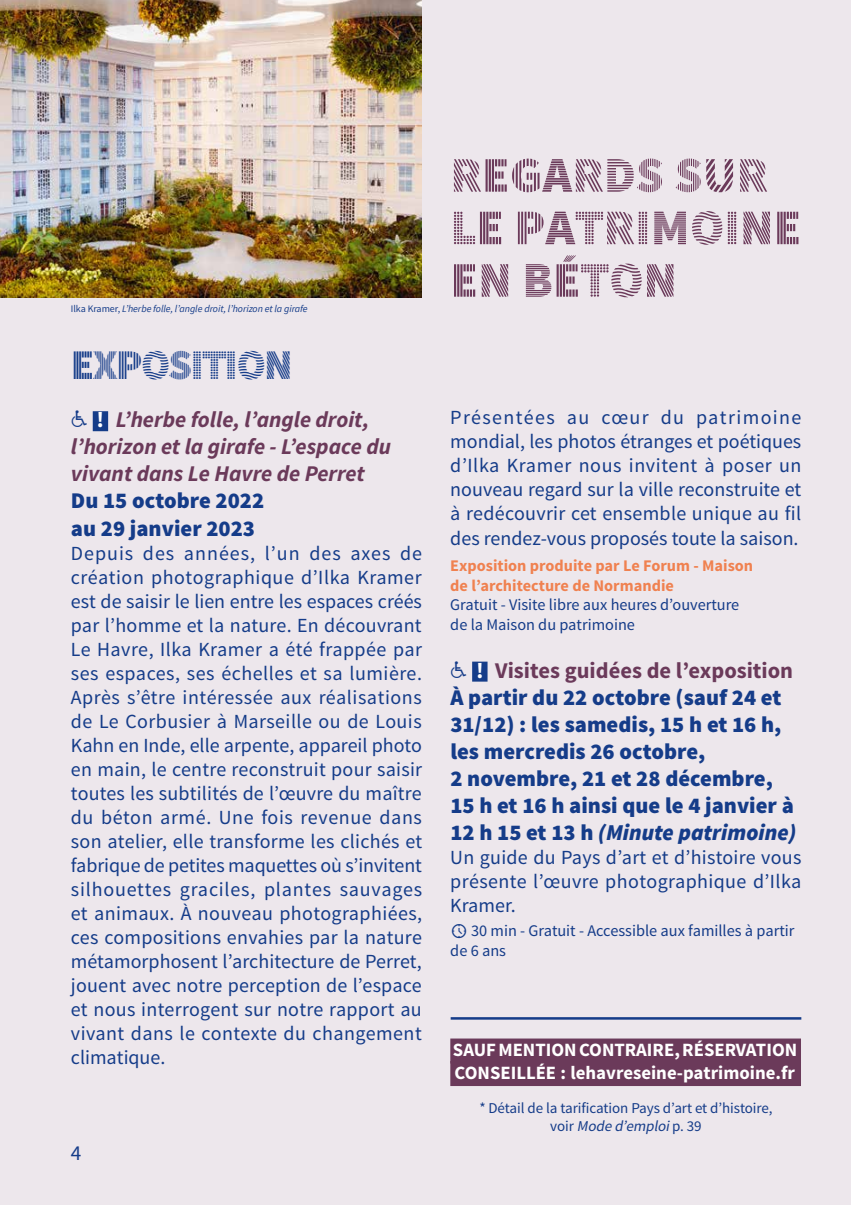
<style>
.page{position:relative;width:851px;height:1205px;background:#fff}
.page>*{position:absolute;margin:0;border:0;box-sizing:border-box;transform-origin:0 0}
.t1{font:50px/52.5px "Source Sans Pro DISPLAY";color:#6b3a5a}
.t2{font:42.5px "Source Sans Pro DISPLAY";letter-spacing:-.04em;color:#153c89}
.t3{font:900 22.5px/27px "Source Sans Pro";color:#153c89}
.t4{font:italic 700 22.5px/27px "Source Sans Pro";color:#6b3a5a}
.t5{font:21.25px "Source Sans Pro";color:#153c89}
.t6{font:20px/24px "Source Sans Pro";letter-spacing:.015em;color:#153c89;text-align:justify}
.t7{font:700 18.75px/22.5px "Source Sans Pro";color:#fff}
.t8{font:16.25px/19.5px "Source Sans Pro";color:#153c89}
.t9{font:700 16.25px/19.5px "Source Sans Pro";color:#f08150}
.t10{font:15px/17.5px "Source Sans Pro";letter-spacing:-.005em;color:#153c89;text-align:center}
.t11{font:italic 10px "Source Sans Pro";letter-spacing:-.005em;color:#153c89}
.s1{font-style:normal}
.s2{font-family:"Travelcons";font-weight:400;font-style:normal;font-size:15px;color:#153c89}
.s3{font-style:normal;color:#fff}
.s4{font-family:"Travelcons";font-weight:400;font-size:15px}
.s5{font-weight:700;color:#fff}
.s6{font-weight:700;color:#6b3a5a}
.s7{font-style:italic}
.s8{font-size:12.5px;color:#6b3a5a}
.s9{font-size:20px;color:#6b3a5a}
</style>
<div class="page">
<div style="left:0;top:0;width:850px;height:1205px;background:#ede7ec"></div>
<div style="left:93px;top:411px;width:15px;height:20px;background:#153c89"></div>
<div style="left:472px;top:661px;width:15px;height:20px;background:#153c89"></div>
<img style="left:0;top:0;width:422px;height:298px">
<hr style="left:450px;top:1017px;width:351px;height:2px;background:#153c89">
<div style="left:450px;top:1038px;width:350px;height:25px;background:#6b3a5a"></div>
<div style="left:450px;top:1061px;width:350px;height:25px;background:#6b3a5a"></div>
<p class="t11" style="left:71px;top:303px;width:238px"><span class="s1">Ilka Kramer,</span> L’herbe folle, l’angle droit, l’horizon et la girafe</p>
<h2 class="t2" style="left:71px;top:343px;width:223px">EXPOSITION</h2>
<p class="t4" style="left:71px;top:406px;width:321px"><span class="s2">E</span> <span class="s3">!</span> L’herbe folle, l’angle droit, l’horizon et la girafe - L’espace du vivant dans Le Havre de Perret</p>
<p class="t3" style="left:71px;top:488px;width:195px">Du 15 octobre 2022 au 29 janvier 2023</p>
<p class="t6" style="left:71px;top:541px;width:352px">Depuis des années, l’un des axes de création photographique d’Ilka Kramer est de saisir le lien entre les espaces créés par l’homme et la nature. En découvrant Le Havre, Ilka Kramer a été frappée par ses espaces, ses échelles et sa lumière.<br>Après s’être intéressée aux réalisations de Le Corbusier à Marseille ou de Louis Kahn en Inde, elle arpente, appareil photo en main, le centre reconstruit pour saisir toutes les subtilités de l’œuvre du maître du béton armé. Une fois revenue dans son atelier, elle transforme les clichés et fabrique de petites maquettes où s’invitent silhouettes graciles, plantes sauvages et animaux. À nouveau photographiées, ces compositions envahies par la nature métamorphosent l’architecture de Perret, jouent avec notre perception de l’espace et nous interrogent sur notre rapport au vivant dans le contexte du changement climatique.</p>
<p class="t5" style="left:71px;top:1140px;width:12px">4</p>
<h1 class="t1" style="left:450px;top:150px;width:352px">REGARDS SUR<br>LE PATRIMOINE</h1>
<h1 class="t1" style="left:450px;top:255px;width:228px">EN BÉTON</h1>
<p class="t6" style="left:450px;top:406px;width:352px">Présentées au cœur du patrimoine mondial, les photos étranges et poétiques d’Ilka Kramer nous invitent à poser un nouveau regard sur la ville reconstruite et à redécouvrir cet ensemble unique au fil des rendez-vous proposés toute la saison.</p>
<p class="t9" style="left:450px;top:556px;width:304px">Exposition produite par Le Forum - Maison de l’architecture de Normandie</p>
<p class="t8" style="left:450px;top:595px;width:290px">Gratuit - Visite libre aux heures d’ouverture de la Maison du patrimoine</p>
<p class="t3" style="left:450px;top:658px;width:347px"><span class="s4">E</span> <span class="s5">!</span> <span class="s6">Visites guidées de l’exposition<br></span>À partir du 22 octobre (sauf 24 et<br>31/12) : les samedis, 15 h et 16 h, les mercredis 26 octobre,<br>2 novembre, 21 et 28 décembre,<br>15 h et 16 h ainsi que le 4 janvier à<br>12 h 15 et 13 h <span class="s7">(Minute patrimoine)</span></p>
<p class="t6" style="left:450px;top:845px;width:352px">Un guide du Pays d’art et d’histoire vous présente l’œuvre photographique d’Ilka Kramer.</p>
<p class="t8" style="left:450px;top:921px;width:345px;text-indent:21px">30 min - Gratuit - Accessible aux familles à partir de 6 ans</p>
<p class="t7" style="left:453px;top:1039px;width:349px">SAUF MENTION CONTRAIRE, RÉSERVATION<span class="s8">.<br></span>CONSEILLÉE : lehavreseine-patrimoine.fr<span class="s9">.</span></p>
<p class="t10" style="left:479px;top:1100px;width:295px">* Détail de la tarification Pays d’art et d’histoire, vo i r <span class="s7">Mode d’emploi</span>p . 3 9</p>
</div>
